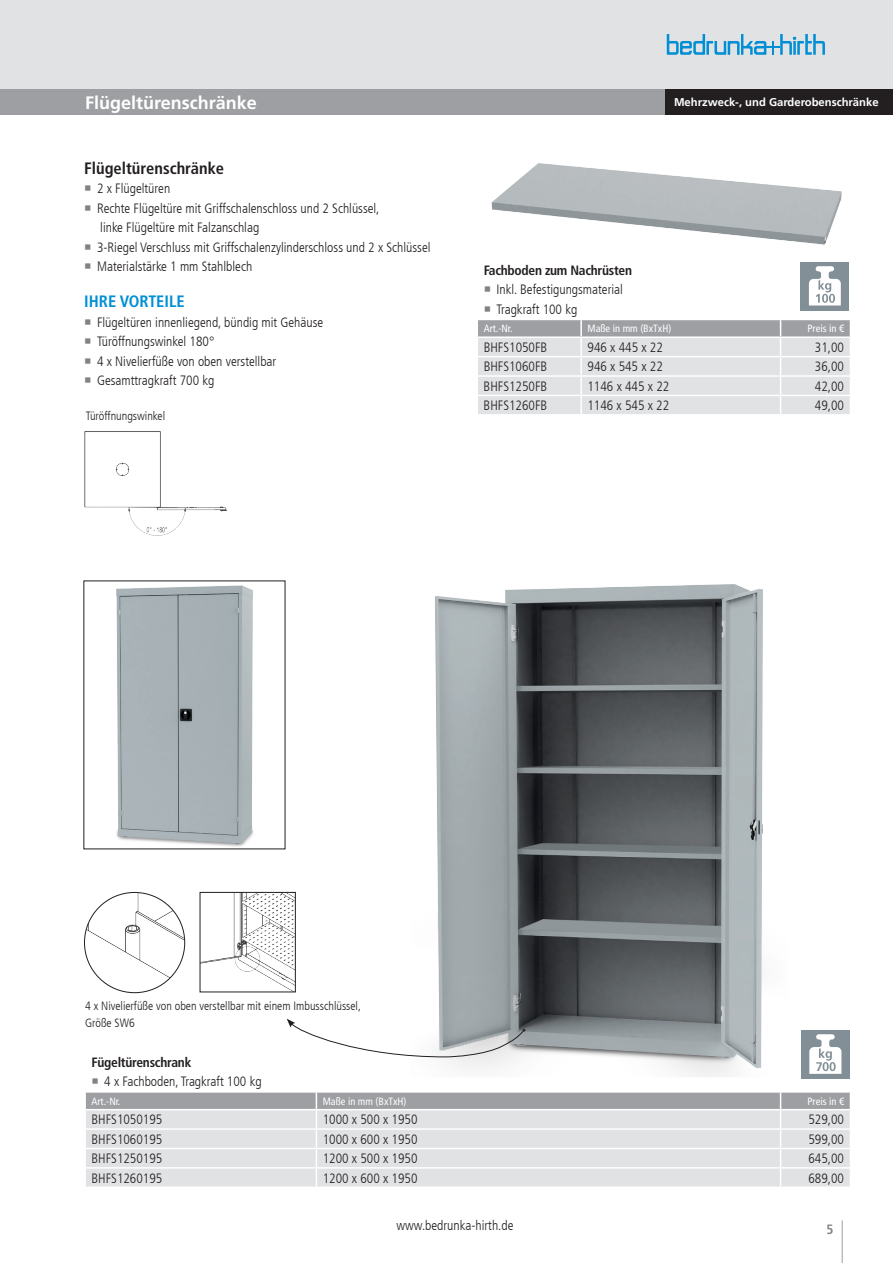
<style>
.page{position:relative;width:893px;height:1263px;background:#fff}
.page>*{position:absolute;margin:0;border:0;box-sizing:border-box;transform-origin:0 0}
.t1{font:700 18px "Frutiger LT Com";color:#fff}
.t2{font:700 condensed 16.5px "Frutiger LT Com";color:#231f20}
.t3{font:700 condensed 16.5px "Frutiger LT Com";color:#008fd5}
.t4{font:300 condensed 13.5px/19.5px "Frutiger LT Com";color:#231f20}
.t5{font:700 condensed 13.5px "Frutiger LT Com";letter-spacing:-.02em;color:#231f20}
.t6{font:700 condensed 13.5px "Frutiger LT Com";color:#808285}
.t7{font:700 12.45px "Frutiger LT Com";color:#828f96}
.t8{font:300 condensed 12px/16.5px "Frutiger LT Com";color:#231f20}
.t9{font:700 11.25px "Frutiger LT Com";color:#fff}
.t10{font:condensed 10.5px "Frutiger LT Com";color:#fff}
</style>
<div class="page">
<div style="left:0;top:0;width:893px;height:89px;background:#e1e2e4"></div>
<hr style="left:842px;top:1220px;width:1px;height:43px;background:#9d9fa2">
<svg style="left:667px;top:34px;width:158px;height:21px"></svg>
<div style="left:0;top:89px;width:893px;height:26px;background:#9d9fa2"></div>
<svg style="left:85px;top:1093px;width:765px;height:93px;background:#d8d9db"></svg>
<svg style="left:477px;top:320px;width:374px;height:94px;background:#d7d8da"></svg>
<img style="left:427px;top:584px;width:336px;height:493px">
<img style="left:116px;top:585px;width:137px;height:262px">
<div style="left:665px;top:89px;width:228px;height:26px;background:#231f20"></div>
<img style="left:491px;top:163px;width:351px;height:82px">
<div style="left:801px;top:1030px;width:49px;height:49px;background:#828f96"></div>
<svg style="left:809px;top:1034px;width:32px;height:40px"></svg>
<img style="left:84px;top:431px;width:143px;height:105px">
<img style="left:202px;top:894px;width:91px;height:96px">
<img style="left:84px;top:892px;width:101px;height:101px;border-radius:50px">
<svg style="left:287px;top:1019px;width:238px;height:38px"></svg>
<div style="left:801px;top:262px;width:48px;height:48px;background:#828f96"></div>
<svg style="left:809px;top:266px;width:32px;height:39px"></svg>
<h1 class="t1" style="left:85px;top:92px;width:173px">Flügeltürenschränke</h1>
<p class="t2" style="left:84px;top:158px;width:141px">Flügeltürenschränke</p>
<p class="t4" style="left:97px;top:179px;width:335px">2 x Flügeltüren<br>Rechte Flügeltüre mit Griffschalenschloss und 2 Schlüssel,<br>linke Flügeltüre mit Falzanschlag<br>3-Riegel Verschluss mit Griffschalenzylinderschloss und 2 x Schlüssel Materialstärke 1 mm Stahlblech</p>
<p class="t3" style="left:84px;top:292px;width:102px">IHRE VORTEILE</p>
<p class="t4" style="left:97px;top:313px;width:228px">Flügeltüren innenliegend, bündig mit Gehäuse Türöffnungswinkel 180°<br>4 x Nivelierfüße von oben verstellbar Gesamttragkraft 700 kg</p>
<p class="t8" style="left:86px;top:408px;width:81px">Türöffnungswinkel</p>
<p class="t9" style="left:674px;top:96px;width:206px">Mehrzweck-, und Garderobenschränke</p>
<p class="t5" style="left:484px;top:262px;width:150px">Fachboden zum Nachrüsten</p>
<p class="t4" style="left:496px;top:280px;width:128px">Inkl. Befestigungsmaterial<br>Tragkraft 100 kg</p>
<p class="t10" style="left:484px;top:322px;width:30px">Art.-Nr.</p>
<p class="t10" style="left:587px;top:322px;width:85px">Maße in mm (BxTxH)</p>
<p class="t10" style="left:808px;top:322px;width:38px">Preis in €</p>
<p class="t4" style="left:484px;top:338px;width:65px">BHFS1050FB</p>
<p class="t4" style="left:587px;top:338px;width:77px">946 x 445 x 22</p>
<p class="t4" style="left:815px;top:338px;width:31px">31,00</p>
<p class="t4" style="left:484px;top:357px;width:65px">BHFS1060FB</p>
<p class="t4" style="left:587px;top:357px;width:77px">946 x 545 x 22</p>
<p class="t4" style="left:815px;top:357px;width:31px">36,00</p>
<p class="t4" style="left:484px;top:376px;width:65px">BHFS1250FB</p>
<p class="t4" style="left:587px;top:376px;width:83px">1146 x 445 x 22</p>
<p class="t4" style="left:815px;top:376px;width:31px">42,00</p>
<p class="t4" style="left:484px;top:396px;width:65px">BHFS1260FB</p>
<p class="t4" style="left:587px;top:396px;width:83px">1146 x 545 x 22</p>
<p class="t4" style="left:815px;top:396px;width:31px">49,00</p>
<p class="t8" style="left:85px;top:998px;width:277px">4 x Nivelierfüße von oben verstellbar mit einem Imbusschlüssel,<br>Größe SW6</p>
<p class="t5" style="left:92px;top:1054px;width:101px">Fügeltürenschrank</p>
<p class="t4" style="left:104px;top:1072px;width:159px">4 x Fachboden, Tragkraft 100 kg</p>
<p class="t10" style="left:92px;top:1095px;width:30px">Art.-Nr.</p>
<p class="t10" style="left:323px;top:1095px;width:85px">Maße in mm (BxTxH)</p>
<p class="t10" style="left:808px;top:1095px;width:38px">Preis in €</p>
<p class="t4" style="left:92px;top:1110px;width:72px">BHFS1050195</p>
<p class="t4" style="left:323px;top:1110px;width:96px">1000 x 500 x 1950</p>
<p class="t4" style="left:808px;top:1110px;width:37px">529,00</p>
<p class="t4" style="left:92px;top:1129px;width:72px">BHFS1060195</p>
<p class="t4" style="left:323px;top:1129px;width:96px">1000 x 600 x 1950</p>
<p class="t4" style="left:808px;top:1129px;width:37px">599,00</p>
<p class="t4" style="left:92px;top:1149px;width:72px">BHFS1250195</p>
<p class="t4" style="left:323px;top:1149px;width:96px">1200 x 500 x 1950</p>
<p class="t4" style="left:808px;top:1149px;width:37px">645,00</p>
<p class="t4" style="left:92px;top:1168px;width:72px">BHFS1260195</p>
<p class="t4" style="left:323px;top:1168px;width:96px">1200 x 600 x 1950</p>
<p class="t4" style="left:808px;top:1168px;width:37px">689,00</p>
<p class="t7" style="left:816px;top:1059px;width:8px">7</p>
<p class="t4" style="left:396px;top:1215px;width:119px">www.bedrunka-hirth.de</p>
<p class="t6" style="left:826px;top:1221px;width:9px">5</p>
</div>
